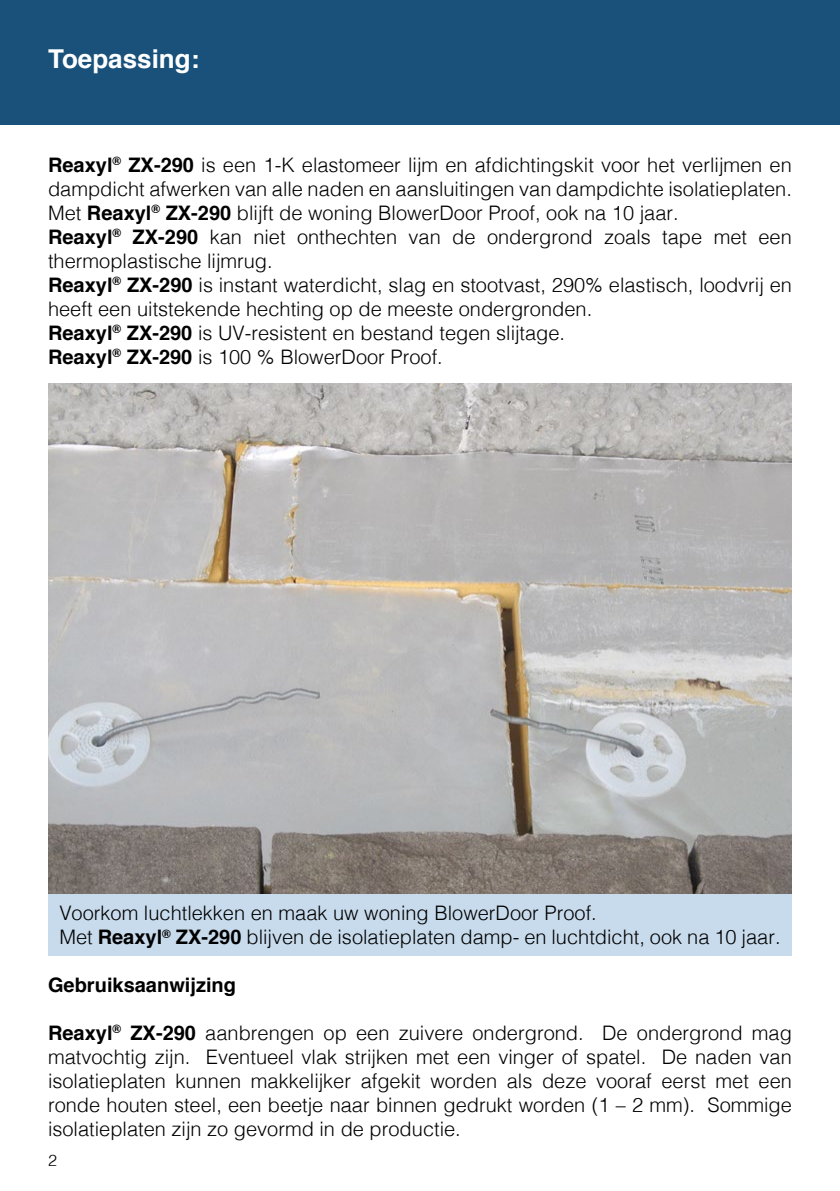
<style>
.page{position:relative;width:840px;height:1191px;background:#fff}
.page>*{position:absolute;margin:0;border:0;box-sizing:border-box;transform-origin:0 0}
.t1{font:700 26px "Helvetica";color:#fff}
.reaxyl_doorlopend_te{font:300 20px/24px "Helvetica";color:#000}
.reaxyl_doorlopend_te-2{font:700 20px "Helvetica";color:#000}
.reaxyl_doorlopend_te-3{font:300 16px "Helvetica";color:#000}
.s1{font-weight:700}
</style>
<div class="page">
<div style="left:0;top:0;width:839px;height:125px;background:#19517b"></div>
<img style="left:48px;top:383px;width:743px;height:511px">
<div style="left:48px;top:894px;width:743px;height:61px;background:#c8dbec"></div>
<p class="t1" style="left:48px;top:37px;width:153px">Toepassing:</p>
<p class="reaxyl_doorlopend_te" style="left:48px;top:151px;width:745px"><span class="s1">Reaxyl</span><sup>®</sup> <span class="s1">ZX-290</span> is een 1-K elastomeer lijm en afdichtingskit voor het verlijmen en dampdicht afwerken van alle naden en aansluitingen van dampdichte isolatieplaten.</p>
<p class="reaxyl_doorlopend_te" style="left:48px;top:199px;width:631px">Met <span class="s1">Reaxyl</span><sup>®</sup> <span class="s1">ZX-290</span> blijft de woning BlowerDoor Proof, ook na 10 jaar.</p>
<p class="reaxyl_doorlopend_te" style="left:48px;top:223px;width:744px"><span class="s1">Reaxyl</span><sup>®</sup> <span class="s1">ZX-290</span> kan niet onthechten van de ondergrond zoals tape met een thermoplastische lijmrug.</p>
<p class="reaxyl_doorlopend_te" style="left:48px;top:271px;width:745px"><span class="s1">Reaxyl</span><sup>®</sup> <span class="s1">ZX-290</span> is instant waterdicht, slag en stootvast, 290% elastisch, loodvrij en heeft een uitstekende hechting op de meeste ondergronden.</p>
<p class="reaxyl_doorlopend_te" style="left:48px;top:319px;width:518px"><span class="s1">Reaxyl</span><sup>®</sup> <span class="s1">ZX-290</span> is UV-resistent en bestand tegen slijtage.</p>
<p class="reaxyl_doorlopend_te" style="left:48px;top:343px;width:396px"><span class="s1">Reaxyl</span><sup>®</sup> <span class="s1">ZX-290</span> is 100 % BlowerDoor Proof.</p>
<p class="reaxyl_doorlopend_te" style="left:59px;top:899px;width:538px">Voorkom luchtlekken en maak uw woning BlowerDoor Proof.</p>
<p class="reaxyl_doorlopend_te" style="left:59px;top:923px;width:722px">Met <span class="s1">Reaxyl</span><sup>®</sup> <span class="s1">ZX-290</span> blijven de isolatieplaten damp- en luchtdicht, ook na 10 jaar.</p>
<p class="reaxyl_doorlopend_te-2" style="left:48px;top:968px;width:189px">Gebruiksaanwijzing</p>
<p class="reaxyl_doorlopend_te" style="left:48px;top:1019px;width:745px;text-align:justify"><span class="s1">Reaxyl</span><sup>®</sup> <span class="s1">ZX-290</span> aanbrengen op een zuivere ondergrond. De ondergrond mag matvochtig zijn. Eventueel vlak strijken met een vinger of spatel. De naden van isolatieplaten kunnen makkelijker afgekit worden als deze vooraf eerst met een ronde houten steel, een beetje naar binnen gedrukt worden (1 – 2 mm). Sommige isolatieplaten zijn zo gevormd in de productie.</p>
<p class="reaxyl_doorlopend_te-3" style="left:48px;top:1147px;width:10px">2</p>
</div>
